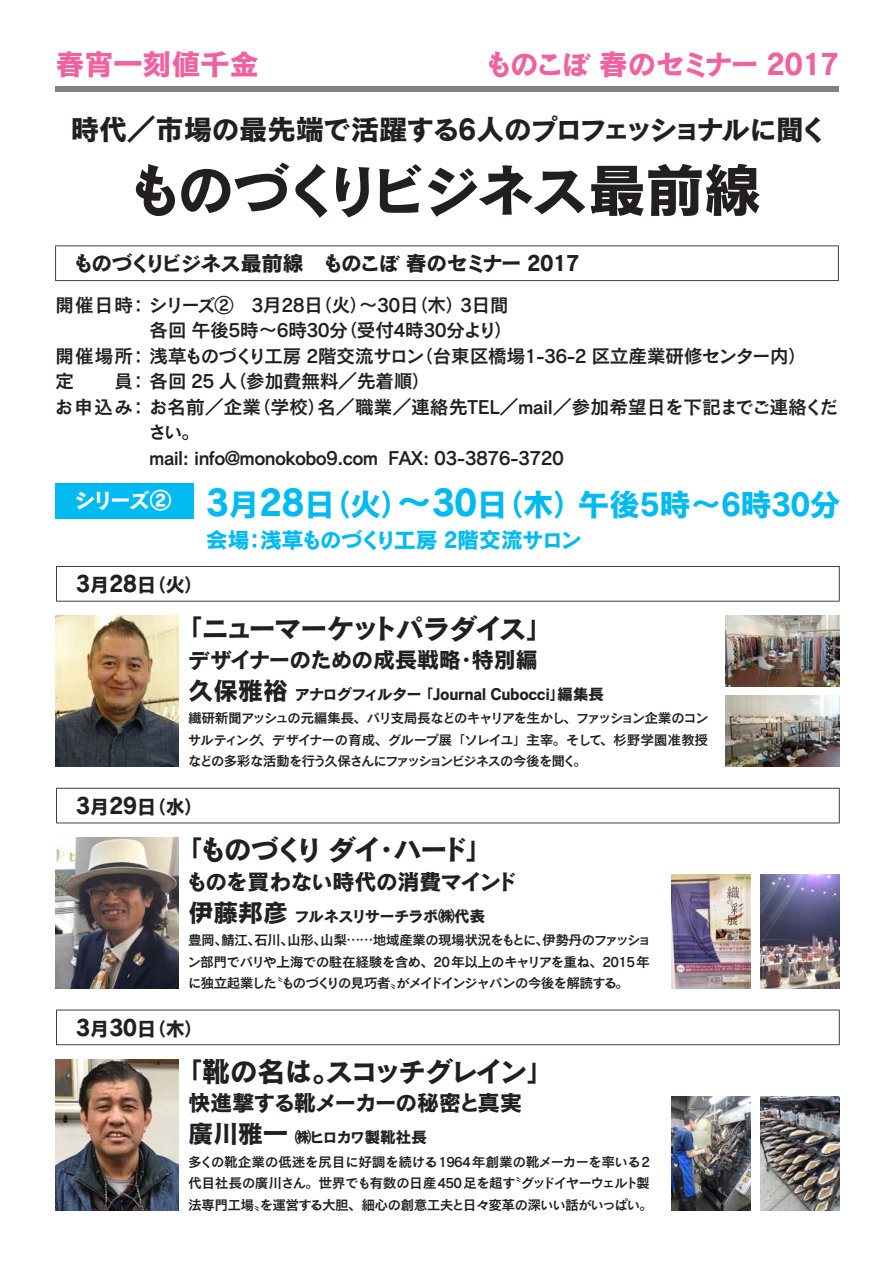
<style>
.page{position:relative;width:893px;height:1263px;background:#fff}
.page>*{position:absolute;margin:0;border:0;box-sizing:border-box;transform-origin:0 0}
.t1{font:59.4px "Cezanne Pro B";letter-spacing:-.085em;color:#231f20}
.t2{font:31.8px "Cezanne Pro B";letter-spacing:-.025em;color:#00baf1}
.t3{font:29.7px "Cezanne Pro B";letter-spacing:-.115em;color:#f0619f}
.t4{font:29.7px "Cezanne Pro B";letter-spacing:-.025em;color:#f0619f}
.t5{font:28.95px "Cezanne Pro B";letter-spacing:-.065em;color:#231f20}
.t6{font:28.8px "Cezanne Pro B";letter-spacing:-.125em;color:#231f20}
.t7{font:22.65px "Cezanne Pro B";letter-spacing:-.05em;color:#231f20}
.t8{font:22.65px "Cezanne Pro B";letter-spacing:-.055em;color:#231f20}
.t9{font:22.65px "Cezanne Pro B";letter-spacing:-.095em;color:#231f20}
.t10{font:22.2px "Cezanne Pro B";letter-spacing:-.075em;color:#00baf1}
.t11{font:21.6px "Cezanne Pro B";letter-spacing:-.09em;color:#231f20}
.t12{font:21.6px "Cezanne Pro B";letter-spacing:-.13em;color:#fff}
.t13{font:19.8px "Cezanne Pro B";color:#231f20}
.t14{font:19.2px/25.5px "Cezanne Pro DB";letter-spacing:-.035em;color:#231f20}
.t15{font:15.9px "Cezanne Pro B";letter-spacing:-.025em;color:#231f20}
.t16{font:15.9px "Cezanne Pro B";letter-spacing:-.09em;color:#231f20}
.t17{font:15.9px "Cezanne Pro B";letter-spacing:-.065em;color:#231f20}
.t18{font:13.8px/21.3px "Cezanne Pro DB";letter-spacing:-.06em;color:#231f20;text-align:justify}
.s1{font-size:22.95px}
.s2{font-size:36.9px}
.s3{font-size:25.5px}
</style>
<div class="page">
<div style="left:55px;top:86px;width:784px;height:6px;background:#808285"></div>
<svg style="left:55px;top:245px;width:784px;height:36px"></svg>
<div style="left:55px;top:483px;width:138px;height:36px;background:#00baf1"></div>
<svg style="left:56px;top:566px;width:784px;height:36px"></svg>
<img style="left:55px;top:615px;width:123px;height:152px">
<img style="left:726px;top:615px;width:114px;height:71px">
<img style="left:726px;top:696px;width:114px;height:71px">
<svg style="left:56px;top:788px;width:784px;height:35px"></svg>
<img style="left:55px;top:837px;width:123px;height:151px">
<img style="left:760px;top:874px;width:80px;height:114px">
<img style="left:671px;top:874px;width:80px;height:114px">
<svg style="left:56px;top:1009px;width:784px;height:36px"></svg>
<img style="left:55px;top:1059px;width:123px;height:151px">
<img style="left:760px;top:1096px;width:80px;height:114px">
<img style="left:671px;top:1096px;width:80px;height:114px">
<p class="t4" style="left:55px;top:45px;width:205px">春宵一刻値千金</p>
<p class="t3" style="left:484px;top:45px;width:356px">ものこぼ 春のセミナー 2017</p>
<p class="t5" style="left:70px;top:111px;width:759px">時代／市場の最先端で活躍する6人のプロフェッショナルに聞く</p>
<p class="t1" style="left:126px;top:152px;width:638px">ものづくりビジネス最前線</p>
<p class="t11" style="left:73px;top:249px;width:508px">ものづくりビジネス最前線　ものこぼ 春のセミナー 2017</p>
<p class="t14" style="left:55px;top:291px;width:455px">開催日時：シリーズ②　3月28日（火）～30日（木）3日間</p>
<p class="t14" style="left:54px;top:342px;width:786px">開催場所：浅草ものづくり工房 2階交流サロン（台東区橋場1-36-2 区立産業研修センター内）<br>定　　員：各回 25 人（参加費無料／先着順）<br>お申込み：お名前／企業（学校）名／職業／連絡先ＴＥＬ／mail／参加希望日を下記までご連絡くだ</p>
<p class="t14" style="left:149px;top:317px;width:366px">各回 午後5時～6時30分（受付4時30分より）</p>
<p class="t14" style="left:148px;top:419px;width:418px">さい。<br>mail: info@monokobo9.com FAX: 03-3876-3720</p>
<p class="t12" style="left:74px;top:487px;width:99px">シリーズ②</p>
<p class="t13" style="left:76px;top:572px;width:130px"><span class="s1">3</span>月<span class="s1">28</span>日（火）</p>
<p class="t2" style="left:206px;top:484px;width:637px"><span class="s2">3</span>月<span class="s2">28</span>日（火）<span class="s2">～30</span>日（木）午後5時～6時30分</p>
<p class="t10" style="left:206px;top:525px;width:378px">会場：浅草ものづくり工房 2階交流サロン</p>
<p class="t6" style="left:174px;top:610px;width:383px">「ニューマーケットパラダイス」</p>
<p class="t7" style="left:188px;top:645px;width:352px">デザイナーのための成長戦略・特別編</p>
<p class="t15" style="left:188px;top:684px;width:418px"><span class="s3">久保雅裕</span> アナログフィルター 「Journal Cubocci」編集長</p>
<p class="t18" style="left:188px;top:707px;width:523px">繊研新聞アッシュの元編集長、パリ支局長などのキャリアを生かし、ファッション企業のコンサルティング、デザイナーの育成、グループ展「ソレイユ」主宰。そして、杉野学園准教授などの多彩な活動を行う久保さんにファッションビジネスの今後を聞く。</p>
<p class="t13" style="left:76px;top:794px;width:130px"><span class="s1">3</span>月<span class="s1">29</span>日（水）</p>
<p class="t6" style="left:174px;top:831px;width:322px">「ものづくり ダイ・ハード」</p>
<p class="t8" style="left:186px;top:867px;width:334px">ものを買わない時代の消費マインド</p>
<p class="t16" style="left:188px;top:906px;width:299px"><span class="s3">伊藤邦彦</span> フルネスリサーチラボ㈱代表</p>
<p class="t18" style="left:187px;top:929px;width:465px">豊岡、鯖江、石川、山形、山梨……地域産業の現場状況をもとに、伊勢丹のファッション部門でパリや上海での駐在経験を含め、20年以上のキャリアを重ね、2015年に独立起業した〝ものづくりの見巧者〟がメイドインジャパンの今後を解読する。</p>
<p class="t13" style="left:76px;top:1016px;width:130px"><span class="s1">3</span>月<span class="s1">30</span>日（木）</p>
<p class="t6" style="left:174px;top:1053px;width:383px">「靴の名は｡スコッチグレイン」</p>
<p class="t9" style="left:188px;top:1089px;width:336px">快進撃する靴メーカーの秘密と真実</p>
<p class="t17" style="left:188px;top:1127px;width:240px"><span class="s3">廣川雅一</span> ㈱ヒロカワ製靴社長</p>
<p class="t18" style="left:188px;top:1151px;width:467px;text-align:left">多くの靴企業の低迷を尻目に好調を続ける1964年創業の靴メーカーを率いる2代目社長の廣川さん。世界でも有数の日産450足を超す〝グッドイヤーウェルト製法専門工場〟を運営する大胆、細心の創意工夫と日々変革の深いい話がいっぱい。</p>
</div>
